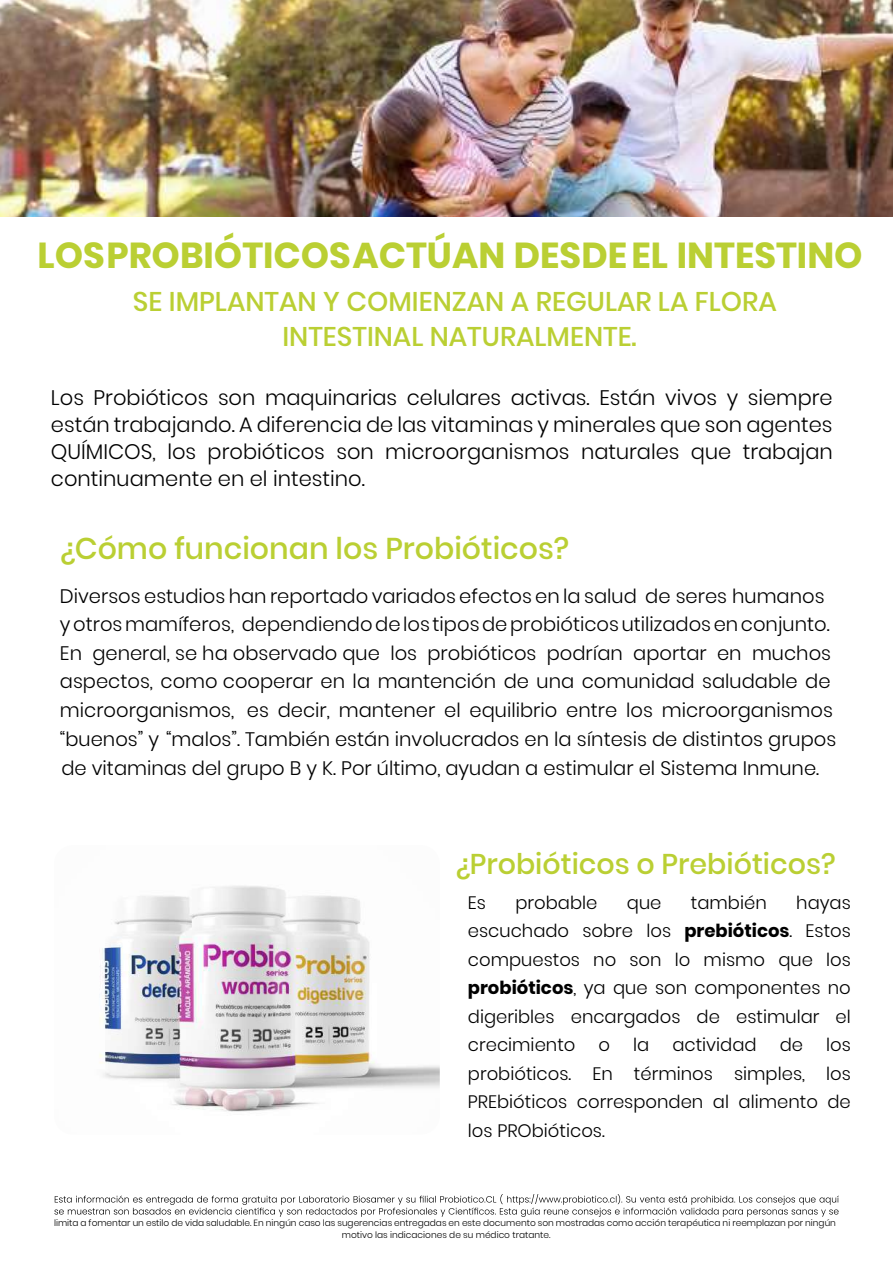
<style>
.page{position:relative;width:893px;height:1263px;background:#fff}
.page>*{position:absolute;margin:0;border:0;box-sizing:border-box;transform-origin:0 0}
.t1{font:700 36px "Poppins";color:#bacf33}
.t2{font:500 30px "Poppins";color:#bacf33}
.t3{font:500 28.5px "Poppins";color:#bacf33}
.t4{font:500 27px/34.7px "Poppins";color:#bacf33;text-align:center}
.t5{font:300 21px/27px "Poppins";color:#000;text-align:justify}
.t6{font:300 19.5px/28.5px "Poppins";color:#000}
.t7{font:300 18px/28.5px "Poppins";color:#000;text-align:justify}
.t8{font:300 9px/12px "Poppins";color:#000;text-align:center}
.s1{font-weight:700}
</style>
<div class="page">
<img style="left:0;top:0;width:893px;height:217px">
<img style="left:99px;top:886px;width:341px;height:226px">
<svg style="left:54px;top:1194px;width:785px;height:23px"></svg>
<h1 class="t1" style="left:38px;top:234px;width:826px">LOSPROBIÓTICOSACTÚAN DESDE EL INTESTINO</h1>
<h3 class="t4" style="left:133px;top:285px;width:645px">SE IMPLANTAN Y COMIENZAN A REGULAR LA FLORA<br>INTESTINAL NATURALMENTE.</h3>
<p class="t5" style="left:51px;top:384px;width:783px">Los Probióticos son maquinarias celulares activas. Están vivos y siempre están trabajando. A diferencia de las vitaminas y minerales que son agentes QUÍMICOS, los probióticos son microorganismos naturales que trabajan continuamente en el intestino.</p>
<h2 class="t2" style="left:60px;top:531px;width:511px">¿Cómo funcionan los Probióticos?</h2>
<p class="t6" style="left:60px;top:582px;width:778px">Diversos estudios han reportado variados efectos en la salud de seres humanos yotrosmamíferos, dependiendodelos tiposdeprobióticosutilizadosenconjunto.<br>En general, se ha observado que los probióticos podrían aportar en muchos aspectos, como cooperar en la mantención de una comunidad saludable de microorganismos, es decir, mantener el equilibrio entre los microorganismos “buenos” y “malos”. También están involucrados en la síntesis de distintos grupos</p>
<p class="t6" style="left:61px;top:754px;width:759px">de vitaminas del grupo B y K. Por último, ayudan a estimular el Sistema Inmune.</p>
<h3 class="t3" style="left:455px;top:847px;width:382px">¿Probióticos o Prebióticos?</h3>
<p class="t7" style="left:468px;top:888px;width:20px">Es</p>
<p class="t7" style="left:515px;top:888px;width:83px">probable</p>
<p class="t7" style="left:627px;top:888px;width:36px">que</p>
<p class="t7" style="left:691px;top:888px;width:77px">también</p>
<p class="t7" style="left:468px;top:888px;width:384px;text-indent:328px">hayas escuchado sobre los <span class="s1">prebióticos</span>. Estos compuestos no son lo mismo que los <span class="s1">probióticos</span>, ya que son componentes no digeribles encargados de estimular el crecimiento</p>
<p class="t7" style="left:599px;top:1031px;width:13px">o</p>
<p class="t7" style="left:633px;top:1031px;width:18px">la</p>
<p class="t7" style="left:672px;top:1031px;width:86px">actividad</p>
<p class="t7" style="left:780px;top:1031px;width:25px">de</p>
<p class="t7" style="left:468px;top:1031px;width:384px;text-indent:358px">los probióticos. En términos simples, los PREbióticos corresponden al alimento de los PRObióticos.</p>
<p class="t8" style="left:54px;top:1217px;width:783px">limita a fomentar un estilo de vida saludable. En ningún caso las sugerencias entregadas en este documento son mostradas como acción terapéutica ni reemplazan por ningún motivo las indicaciones de su médico tratante.</p>
</div>
